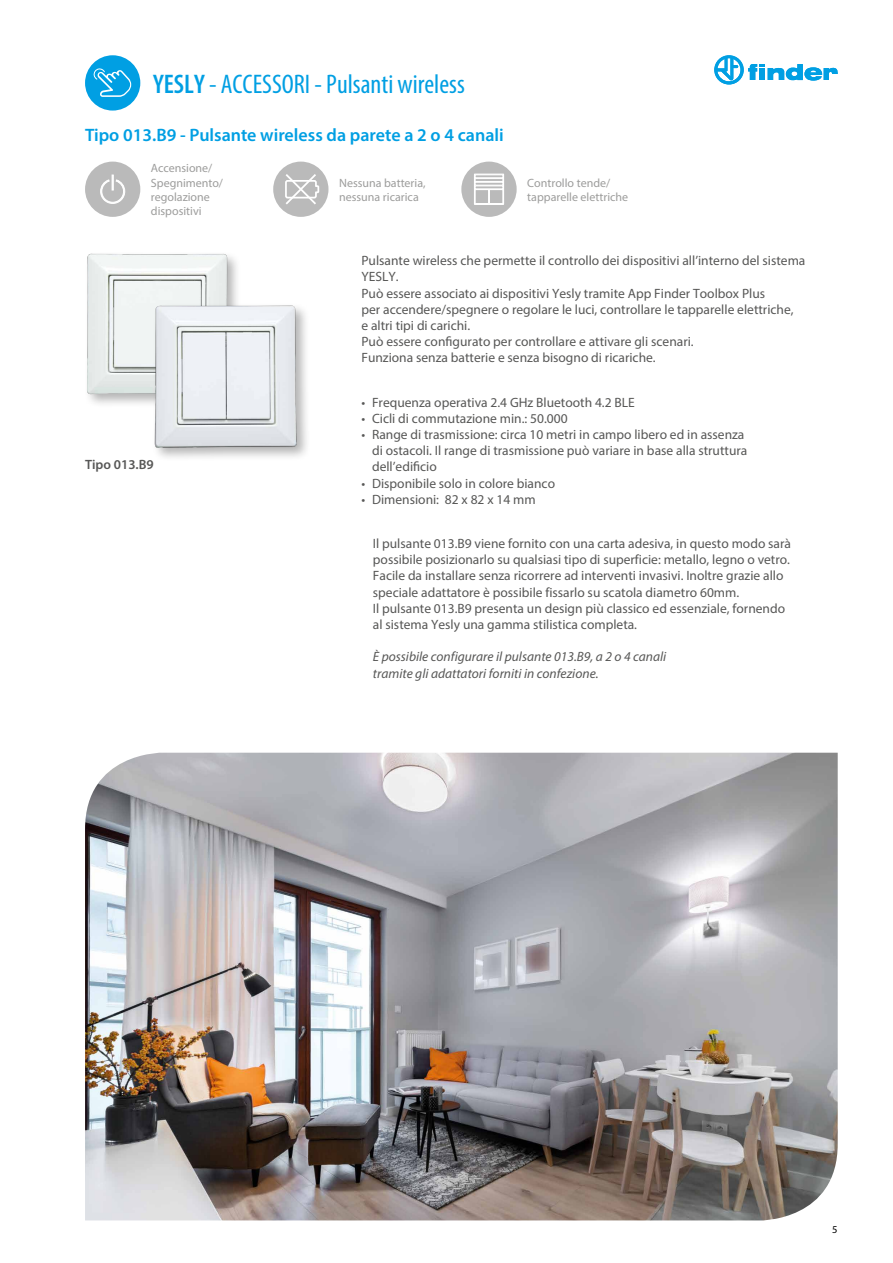
<style>
.page{position:relative;width:893px;height:1263px;background:#fff}
.page>*{position:absolute;margin:0;border:0;box-sizing:border-box;transform-origin:0 0}
.t1{font:condensed 27px "Myriad Pro";color:#009fe3}
.t2{font:600 18px "Myriad Pro";color:#009fe3}
.t3{font:13.5px/16.2px "Myriad Pro";color:#575756}
.t4{font:italic 13.5px/16.2px "Myriad Pro";color:#575756}
.t5{font:600 13.5px "Myriad Pro";color:#575756}
.t6{font:12px/14.4px "Myriad Pro";color:#9d9d9c}
.t7{font:10.5px "Myriad Pro";color:#000}
.s1{font-weight:600}
</style>
<div class="page">
<svg style="left:714px;top:55px;width:124px;height:30px"></svg>
<div style="left:85px;top:55px;width:55px;height:56px;background:#009fe3;border-radius:50%"></div>
<svg style="left:94px;top:69px;width:37px;height:28px"></svg>
<div style="left:84px;top:251px;width:157px;height:157px;background:#000;opacity:.3"></div>
<img style="left:85px;top:251px;width:145px;height:146px">
<div style="left:152px;top:303px;width:159px;height:159px;background:#000;opacity:.3"></div>
<img style="left:152px;top:303px;width:148px;height:147px">
<img style="left:85px;top:753px;width:753px;height:467px">
<div style="left:85px;top:162px;width:55px;height:55px;background:#bababa;border-radius:50%"></div>
<svg style="left:100px;top:175px;width:25px;height:29px"></svg>
<div style="left:461px;top:162px;width:56px;height:55px;background:#bababa;border-radius:50%"></div>
<svg style="left:474px;top:173px;width:30px;height:32px"></svg>
<div style="left:475px;top:175px;width:28px;height:3px;background:#bababa;border:1px solid #fff"></div>
<div style="left:475px;top:186px;width:28px;height:3px;background:#bababa;border:1px solid #fff"></div>
<div style="left:475px;top:182px;width:28px;height:3px;background:#bababa;border:1px solid #fff"></div>
<svg style="left:475px;top:178px;width:28px;height:4px"></svg>
<div style="left:273px;top:162px;width:55px;height:55px;background:#bababa;border-radius:50%"></div>
<svg style="left:285px;top:174px;width:35px;height:30px"></svg>
<h1 class="t1" style="left:153px;top:68px;width:313px"><span class="s1">YESLY</span> - ACCESSORI - Pulsanti wireless</h1>
<h2 class="t2" style="left:85px;top:124px;width:420px">Tipo 013.B9 - Pulsante wireless da parete a 2 o 4 canali</h2>
<p class="t6" style="left:151px;top:161px;width:74px">Accensione/<br>Spegnimento/ regolazione dispositivi</p>
<p class="t6" style="left:339px;top:175px;width:88px">Nessuna batteria, nessuna ricarica</p>
<p class="t6" style="left:527px;top:175px;width:102px">Controllo tende/ tapparelle elettriche</p>
<p class="t5" style="left:85px;top:456px;width:70px">Tipo 013.B9</p>
<p class="t3" style="left:361px;top:252px;width:445px">Pulsante wireless che permette il controllo dei dispositivi all’interno del sistema YESLY.<br>Può essere associato ai dispositivi Yesly tramite App Finder Toolbox Plus<br>per accendere/spegnere o regolare le luci, controllare le tapparelle elettriche,<br>e altri tipi di carichi.<br>Può essere configurato per controllare e attivare gli scenari.<br>Funziona senza batterie e senza bisogno di ricariche.</p>
<p class="t3" style="left:361px;top:394px;width:275px">• Frequenza operativa 2.4 GHz Bluetooth 4.2 BLE</p>
<p class="t3" style="left:361px;top:410px;width:208px">• Cicli di commutazione min.: 50.000</p>
<p class="t3" style="left:372px;top:426px;width:377px;text-indent:-11px">• Range di trasmissione: circa 10 metri in campo libero ed in assenza di ostacoli. Il range di trasmissione può variare in base alla struttura dell’edificio</p>
<p class="t3" style="left:361px;top:475px;width:195px">• Disponibile solo in colore bianco</p>
<p class="t3" style="left:361px;top:491px;width:176px">• Dimensioni: 82 x 82 x 14 mm</p>
<p class="t3" style="left:373px;top:535px;width:420px">Il pulsante 013.B9 viene fornito con una carta adesiva, in questo modo sarà possibile posizionarlo su qualsiasi tipo di superficie: metallo, legno o vetro.<br>Facile da installare senza ricorrere ad interventi invasivi. Inoltre grazie allo speciale adattatore è possibile fissarlo su scatola diametro 60mm.<br>Il pulsante 013.B9 presenta un design più classico ed essenziale, fornendo al sistema Yesly una gamma stilistica completa.</p>
<p class="t4" style="left:373px;top:648px;width:295px">È possibile configurare il pulsante 013.B9, a 2 o 4 canali tramite gli adattatori forniti in confezione.</p>
<p class="t7" style="left:832px;top:1222px;width:7px">5</p>
</div>
